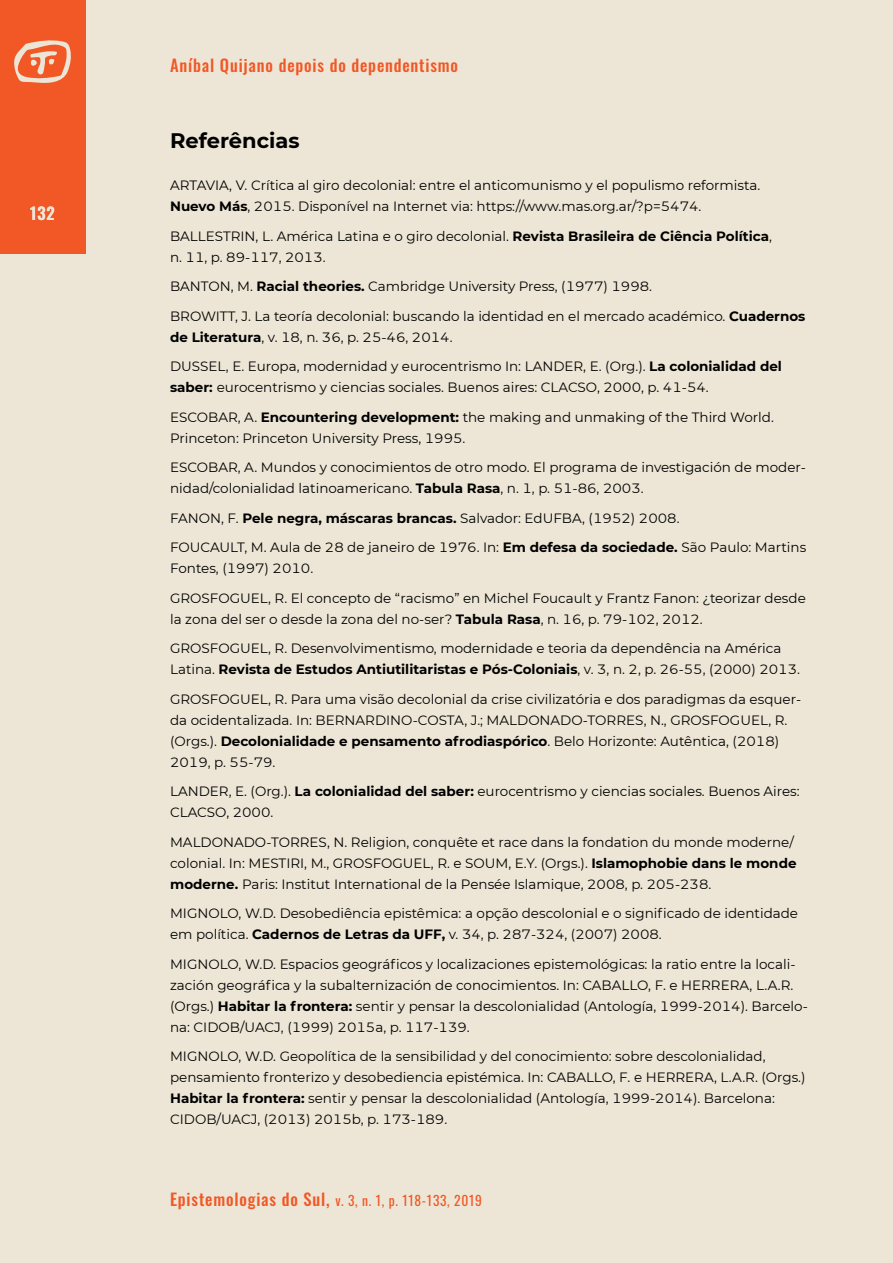
<style>
.page{position:relative;width:893px;height:1263px;background:#ede6d6}
.page>*{position:absolute;margin:0;border:0;box-sizing:border-box;transform-origin:0 0}
.t1{font:700 21px "Montserrat";color:#000}
.t2{font:500 16.5px "Oswald";letter-spacing:.05em;color:#f15826}
.t3{font:500 16.5px "Oswald";color:#fff}
.t4{font:13.5px/21px "Montserrat";color:#000}
.t5{font:13.5px "Oswald";letter-spacing:.05em;color:#f15826}
.s1{font-weight:700}
.s2{font-weight:500;font-size:16.5px}
</style>
<div class="page">
<div style="left:0;top:0;width:85px;height:253px;background:#f15826"></div>
<svg style="left:14px;top:40px;width:57px;height:43px"></svg>
<p class="t3" style="left:30px;top:199px;width:26px">132</p>
<p class="t2" style="left:170px;top:50px;width:290px">Aníbal Quijano depois do dependentismo</p>
<h1 class="t1" style="left:170px;top:125px;width:131px">Referências</h1>
<p class="t4" style="left:170px;top:174px;width:592px">ARTAVIA, V. Crítica al giro decolonial: entre el anticomunismo y el populismo reformista.<br><span class="s1">Nuevo Más</span>, 2015. Disponível na Internet via: https://www.mas.org.ar/?p=5474.</p>
<p class="t4" style="left:170px;top:225px;width:603px">BALLESTRIN, L. América Latina e o giro decolonial. <span class="s1">Revista Brasileira de Ciência Política</span>, n. 11, p. 89-117, 2013.</p>
<p class="t4" style="left:170px;top:271px;width:637px;line-height:29.5px">BANTON, M. <span class="s1">Racial theories.</span> Cambridge University Press, (1977) 1998.<br>BROWITT, J. La teoría decolonial: buscando la identidad en el mercado académico. <span class="s1">Cuadernos</span></p>
<p class="t4" style="left:170px;top:322px;width:613px;line-height:29.5px"><span class="s1">de Literatura</span>, v. 18, n. 36, p. 25-46, 2014.<br>DUSSEL, E. Europa, modernidad y eurocentrismo In: LANDER, E. (Org.). <span class="s1">La colonialidad del</span></p>
<p class="t4" style="left:170px;top:372px;width:605px;line-height:29.5px"><span class="s1">saber:</span> eurocentrismo y ciencias sociales. Buenos aires: CLACSO, 2000, p. 41-54.<br>ESCOBAR, A. <span class="s1">Encountering development:</span> the making and unmaking of the Third World.</p>
<p class="t4" style="left:170px;top:423px;width:637px;line-height:29.5px">Princeton: Princeton University Press, 1995.<br>ESCOBAR, A. Mundos y conocimientos de otro modo. El programa de investigación de moder-</p>
<p class="t4" style="left:170px;top:473px;width:638px;line-height:29.5px">nidad/colonialidad latinoamericano. <span class="s1">Tabula Rasa</span>, n. 1, p. 51-86, 2003.<br>FANON, F. <span class="s1">Pele negra, máscaras brancas.</span> Salvador: EdUFBA, (1952) 2008.<br>FOUCAULT, M. Aula de 28 de janeiro de 1976. In: <span class="s1">Em defesa da sociedade.</span> São Paulo: Martins</p>
<p class="t4" style="left:170px;top:553px;width:637px;line-height:29.5px">Fontes, (1997) 2010.<br>GROSFOGUEL, R. El concepto de “racismo” en Michel Foucault y Frantz Fanon: ¿teorizar desde</p>
<p class="t4" style="left:170px;top:604px;width:613px;line-height:29.5px">la zona del ser o desde la zona del no-ser? <span class="s1">Tabula Rasa</span>, n. 16, p. 79-102, 2012.<br>GROSFOGUEL, R. Desenvolvimentismo, modernidade e teoria da dependência na América</p>
<p class="t4" style="left:170px;top:654px;width:633px;line-height:29.5px">Latina. <span class="s1">Revista de Estudos Antiutilitaristas e Pós-Coloniais</span>, v. 3, n. 2, p. 26-55, (2000) 2013.<br>GROSFOGUEL, R. Para uma visão decolonial da crise civilizatória e dos paradigmas da esquer-</p>
<p class="t4" style="left:170px;top:709px;width:619px">da ocidentalizada. In: BERNARDINO-COSTA, J.; MALDONADO-TORRES, N., GROSFOGUEL, R. (Orgs.). <span class="s1">Decolonialidade e pensamento afrodiaspórico</span>. Belo Horizonte: Autêntica, (2018)<br>2019, p. 55-79.</p>
<p class="t4" style="left:170px;top:780px;width:631px">LANDER, E. (Org.). <span class="s1">La colonialidad del saber:</span> eurocentrismo y ciencias sociales. Buenos Aires:<br>CLACSO, 2000.</p>
<p class="t4" style="left:170px;top:831px;width:628px">MALDONADO-TORRES, N. Religion, conquête et race dans la fondation du monde moderne/ colonial. In: MESTIRI, M., GROSFOGUEL, R. e SOUM, E.Y. (Orgs.). <span class="s1">Islamophobie dans le monde moderne.</span> Paris: Institut International de la Pensée Islamique, 2008, p. 205-238.</p>
<p class="t4" style="left:170px;top:902px;width:629px">MIGNOLO, W.D. Desobediência epistêmica: a opção descolonial e o significado de identidade em política. <span class="s1">Cadernos de Letras da UFF,</span> v. 34, p. 287-324, (2007) 2008.</p>
<p class="t4" style="left:170px;top:953px;width:639px">MIGNOLO, W.D. Espacios geográficos y localizaciones epistemológicas: la ratio entre la locali&shy;zación geográfica y la subalternización de conocimientos. In: CABALLO, F. e HERRERA, L.A.R. (Orgs.) <span class="s1">Habitar la frontera:</span> sentir y pensar la descolonialidad (Antología, 1999-2014). Barcelo&shy;na: CIDOB/UACJ, (1999) 2015a, p. 117-139.</p>
<p class="t4" style="left:170px;top:1045px;width:637px">MIGNOLO, W.D. Geopolítica de la sensibilidad y del conocimiento: sobre descolonialidad, pensamiento fronterizo y desobediencia epistémica. In: CABALLO, F. e HERRERA, L.A.R. (Orgs.)<br><span class="s1">Habitar la frontera:</span> sentir y pensar la descolonialidad (Antología, 1999-2014). Barcelona:<br>CIDOB/UACJ, (2013) 2015b, p. 173-189.</p>
<p class="t5" style="left:170px;top:1188px;width:313px"><span class="s2">Epistemologias do Sul,</span> v. 3, n. 1, p. 118-133, 2019</p>
</div>
